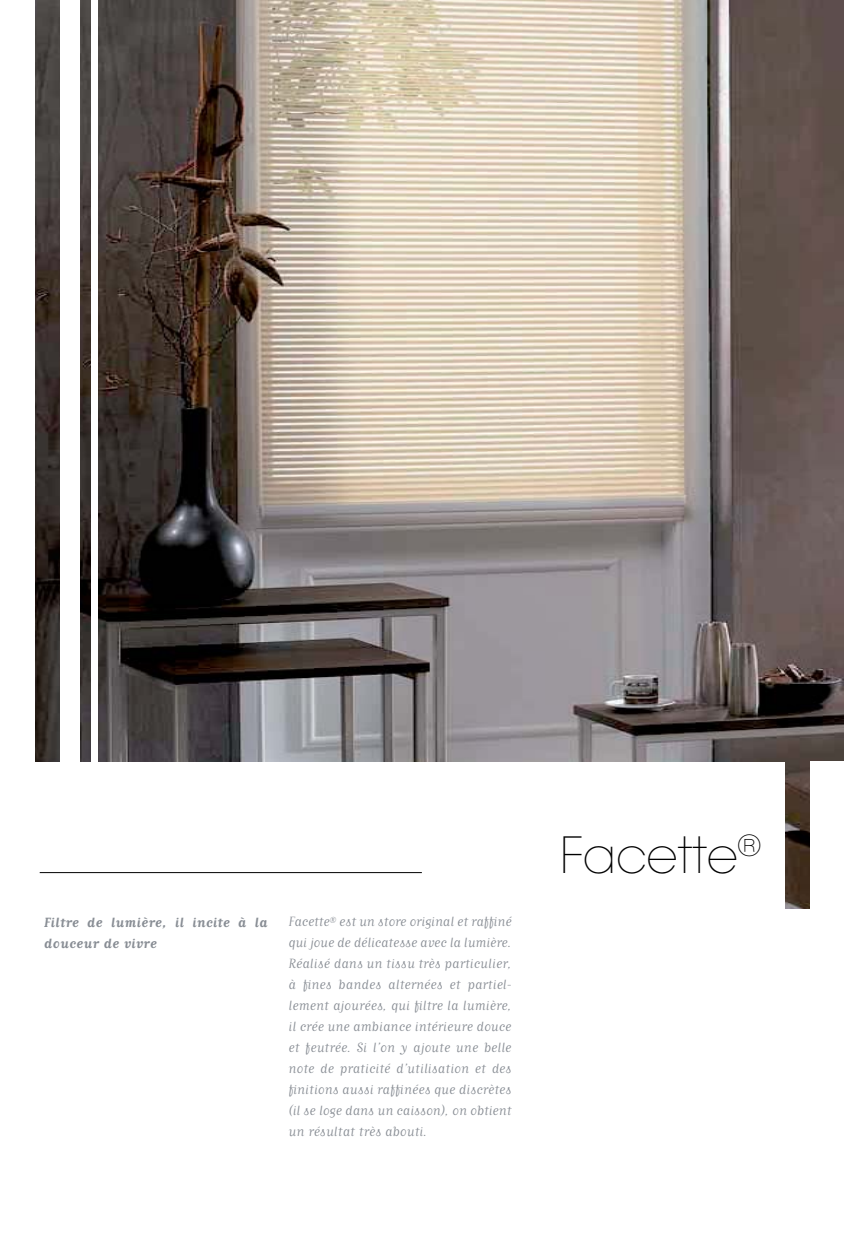
<style>
.page{position:relative;width:844px;height:1241px;background:#fff}
.page>*{position:absolute;margin:0;border:0;box-sizing:border-box;transform-origin:0 0}
.t1{font:200 49.52px "Avant Garde";color:#000}
.t2{font:15.75px/21px "Matrix Script";letter-spacing:-.005em;color:#898e95;text-align:justify}
.t3{font:700 15.75px/21px "Matrix Script";letter-spacing:.035em;color:#898e95}
</style>
<div class="page">
<img style="left:35px;top:1px;width:808px;height:907px">
<div style="left:60px;top:1px;width:19px;height:1240px;background:#fff"></div>
<div style="left:91px;top:1px;width:7px;height:1240px;background:#fff"></div>
<div style="left:0;top:762px;width:784px;height:152px;background:#fff"></div>
<div style="left:810px;top:761px;width:33px;height:153px;background:#fff"></div>
<hr style="left:40px;top:872px;width:382px;height:1px;background:#000">
<p class="t3" style="left:44px;top:911px;width:225px">Filtre de lumière, il incite à la douceur de vivre</p>
<p class="t2" style="left:288px;top:910px;width:225px">Facette<sup>®</sup> est un store original et raffiné qui joue de délicatesse avec la lumière.<br>Réalisé dans un tissu très particulier, à fines bandes alternées et partiel&shy;lement ajourées, qui filtre la lumière, il crée une ambiance intérieure douce et feutrée. Si l’on y ajoute une belle note de praticité d’utilisation et des finitions aussi raffinées que discrètes (il se loge dans un caisson), on obtient un résultat très abouti.</p>
<h1 class="t1" style="left:560px;top:836px;width:202px">Facette<sup>®</sup></h1>
</div>
